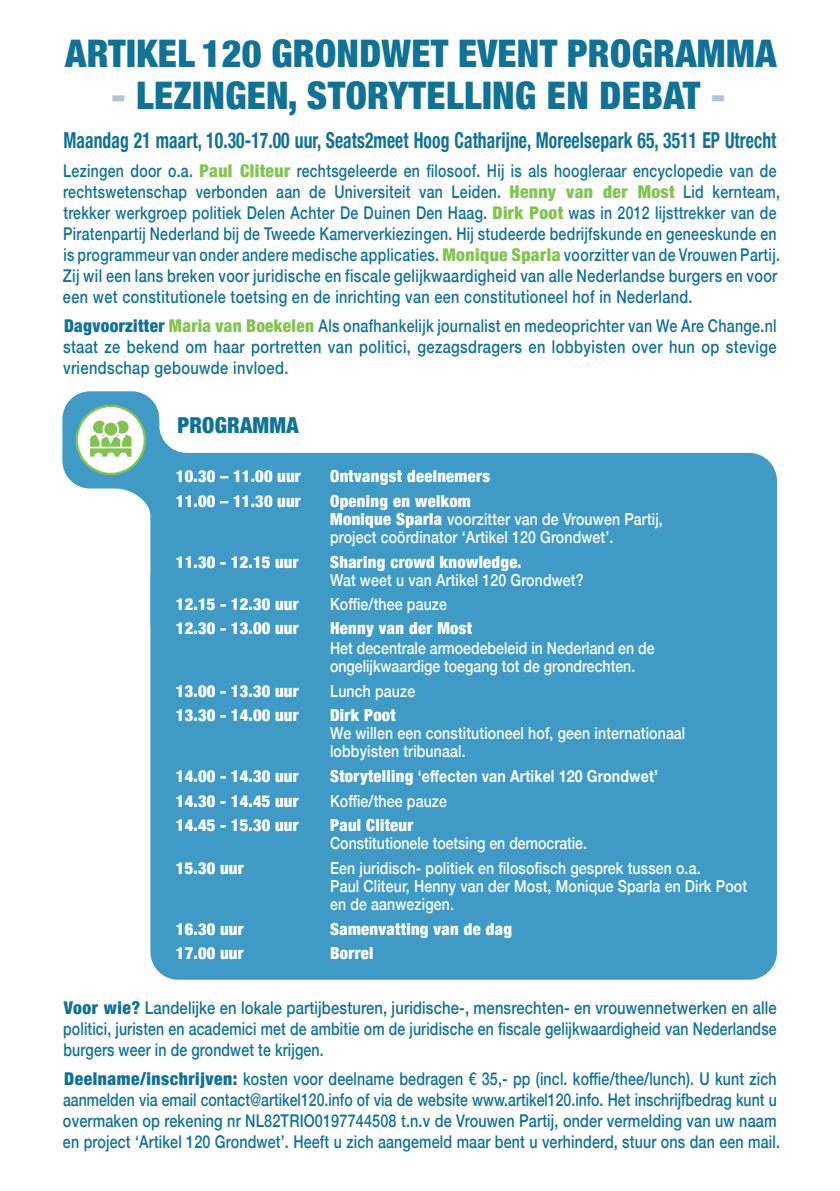
<style>
.page{position:relative;width:840px;height:1191px;background:#fff}
.page>*{position:absolute;margin:0;border:0;box-sizing:border-box;transform-origin:0 0}
.t1{font:900 condensed 38px "Helvetica Neue";letter-spacing:.01em;color:#107296}
.t2{font:700 condensed 22px "Helvetica Neue";letter-spacing:.005em;color:#107296;scale:.8 1}
.t3{font:900 condensed 22px "Helvetica Neue";letter-spacing:.01em;color:#107296}
.t4{font:500 17.6px/21px "Helvetica Neue";letter-spacing:.02em;color:#107296;scale:.8 1}
.t5{font:500 17.6px/21px "Helvetica Neue";letter-spacing:.02em;color:#107296;text-align:justify;scale:.81 1}
.t6{font:500 17.6px/21px "Helvetica Neue";letter-spacing:.02em;color:#107296;text-align:justify;scale:.84 1}
.t7{font:500 16.6px/18px "Helvetica Neue";letter-spacing:.01em;color:#fff;scale:.85 1}
.t8{font:900 condensed 16.6px "Helvetica Neue";letter-spacing:.02em;color:#fff}
.t9{font:700 16.6px "Helvetica Neue";letter-spacing:.01em;color:#fff;scale:.85 1}
.s1{color:#aec6d8}
.s2{font-weight:900;font-stretch:condensed;color:#82c451}
.s3{font-weight:900;font-stretch:condensed}
</style>
<div class="page">
<svg style="left:62px;top:391px;width:714px;height:588px;fill:#3f9bc5"></svg>
<div style="left:77px;top:406px;width:68px;height:68px;background:#fff;border-radius:50%"></div>
<div style="left:76px;top:405px;width:70px;height:70px;border:2px solid #82c451;border-radius:50%"></div>
<svg style="left:90px;top:420px;width:41px;height:37px"></svg>
<h1 class="t1" style="left:65px;top:22px;width:712px">ARTIKEL 120 GRONDWET EVENT PROGRAMMA</h1>
<h1 class="t1" style="left:111px;top:64px;width:614px"><span class="s1">-</span> LEZINGEN, STORYTELLING EN DEBAT <span class="s1">-</span></h1>
<p class="t2" style="left:63px;top:121px;width:892px">Maandag 21 maart, 10.30-17.00 uur, Seats2meet Hoog Catharijne, Moreelsepark 65, 3511 EP Utrecht</p>
<p class="t4" style="left:63px;top:159px;width:897px">Lezingen door o.a. <span class="s2">Paul Cliteur</span> rechtsgeleerde en filosoof. Hij is als hoogleraar encyclopedie van de rechtswetenschap verbonden aan de Universiteit van Leiden. <span class="s2">Henny van der Most</span> Lid kernteam, trekker werkgroep politiek Delen Achter De Duinen Den Haag. <span class="s2">Dirk Poot</span> was in 2012 lijsttrekker van de Piratenpartij Nederland bij de Tweede Kamerverkiezingen. Hij studeerde bedrijfskunde en geneeskunde en is programmeur van onder andere medische applicaties. <span class="s2">Monique Sparla</span> voorzitter van de Vrouwen Partij.<br>Zij wil een lans breken voor juridische en fiscale gelijkwaardigheid van alle Nederlandse burgers en voor een wet constitutionele toetsing en de inrichting van een constitutioneel hof in Nederland.</p>
<p class="t5" style="left:63px;top:314px;width:882px"><span class="s3">Dagvoorzitter</span> <span class="s2">Maria van Boekelen</span> Als onafhankelijk journalist en medeoprichter van We Are Change.nl staat ze bekend om haar portretten van politici, gezagsdragers en lobbyisten over hun op stevige vriendschap gebouwde invloed.</p>
<p class="t3" style="left:177px;top:406px;width:123px">PROGRAMMA</p>
<p class="t8" style="left:176px;top:463px;width:126px">10.30 – 11.00 uur</p>
<p class="t8" style="left:330px;top:463px;width:161px">Ontvangst deelnemers</p>
<p class="t8" style="left:176px;top:487px;width:126px">11.00 – 11.30 uur</p>
<p class="t7" style="left:330px;top:491px;width:393px"><span class="s3">Opening en welkom<br>Monique Sparla</span> voorzitter van de Vrouwen Partij, project coördinator ‘Artikel 120 Grondwet’.</p>
<p class="t8" style="left:176px;top:548px;width:124px">11.30 - 12.15 uur</p>
<p class="t8" style="left:330px;top:548px;width:193px">Sharing crowd knowledge.</p>
<p class="t7" style="left:330px;top:570px;width:299px">Wat weet u van Artikel 120 Grondwet?</p>
<p class="t8" style="left:176px;top:590px;width:124px">12.15 - 12.30 uur</p>
<p class="t7" style="left:330px;top:594px;width:139px">Koffie/thee pauze</p>
<p class="t8" style="left:176px;top:614px;width:124px">12.30 - 13.00 uur</p>
<p class="t8" style="left:330px;top:614px;width:143px">Henny van der Most</p>
<p class="t7" style="left:330px;top:638px;width:383px">Het decentrale armoedebeleid in Nederland en de ongelijkwaardige toegang tot de grondrechten.</p>
<p class="t8" style="left:176px;top:677px;width:124px">13.00 - 13.30 uur</p>
<p class="t7" style="left:330px;top:681px;width:102px">Lunch pauze</p>
<p class="t8" style="left:176px;top:702px;width:124px">13.30 - 14.00 uur</p>
<p class="t8" style="left:330px;top:702px;width:67px">Dirk Poot</p>
<p class="t7" style="left:330px;top:724px;width:419px">We willen een constitutioneel hof, geen internationaal lobbyisten tribunaal.</p>
<p class="t8" style="left:176px;top:762px;width:124px">14.00 - 14.30 uur</p>
<p class="t9" style="left:330px;top:763px;width:387px"><span class="s3">Storytelling</span> ‘effecten van Artikel 120 Grondwet’</p>
<p class="t8" style="left:176px;top:787px;width:124px">14.30 - 14.45 uur</p>
<p class="t7" style="left:330px;top:791px;width:139px">Koffie/thee pauze</p>
<p class="t8" style="left:176px;top:811px;width:124px">14.45 - 15.30 uur</p>
<p class="t8" style="left:330px;top:811px;width:85px">Paul Cliteur</p>
<p class="t7" style="left:330px;top:833px;width:303px">Constitutionele toetsing en democratie.</p>
<p class="t8" style="left:176px;top:854px;width:69px">15.30 uur</p>
<p class="t7" style="left:330px;top:858px;width:491px">Een juridisch- politiek en filosofisch gesprek tussen o.a.<br>Paul Cliteur, Henny van der Most, Monique Sparla en Dirk Poot en de aanwezigen.</p>
<p class="t8" style="left:176px;top:915px;width:69px">16.30 uur</p>
<p class="t8" style="left:330px;top:915px;width:183px">Samenvatting van de dag</p>
<p class="t8" style="left:176px;top:939px;width:69px">17.00 uur</p>
<p class="t8" style="left:330px;top:939px;width:45px">Borrel</p>
<p class="t6" style="left:63px;top:997px;width:850px"><span class="s3">Voor wie?</span> Landelijke en lokale partijbesturen, juridische-, mensrechten- en vrouwennetwerken en alle politici, juristen en academici met de ambitie om de juridische en fiscale gelijkwaardigheid van Nederlandse burgers weer in de grondwet te krijgen.</p>
<p class="t5" style="left:63px;top:1068px;width:886px;text-align:left"><span class="s3">Deelname/inschrijven:</span> kosten voor deelname bedragen € 35,- pp (incl. koffie/thee/lunch). U kunt zich aanmelden via email contact@artikel120.info of via de website www.artikel120.info. Het inschrijfbedrag kunt u overmaken op rekening nr NL82TRIO0197744508 t.n.v de Vrouwen Partij, onder vermelding van uw naam en project ‘Artikel 120 Grondwet’. Heeft u zich aangemeld maar bent u verhinderd, stuur ons dan een mail.</p>
</div>
